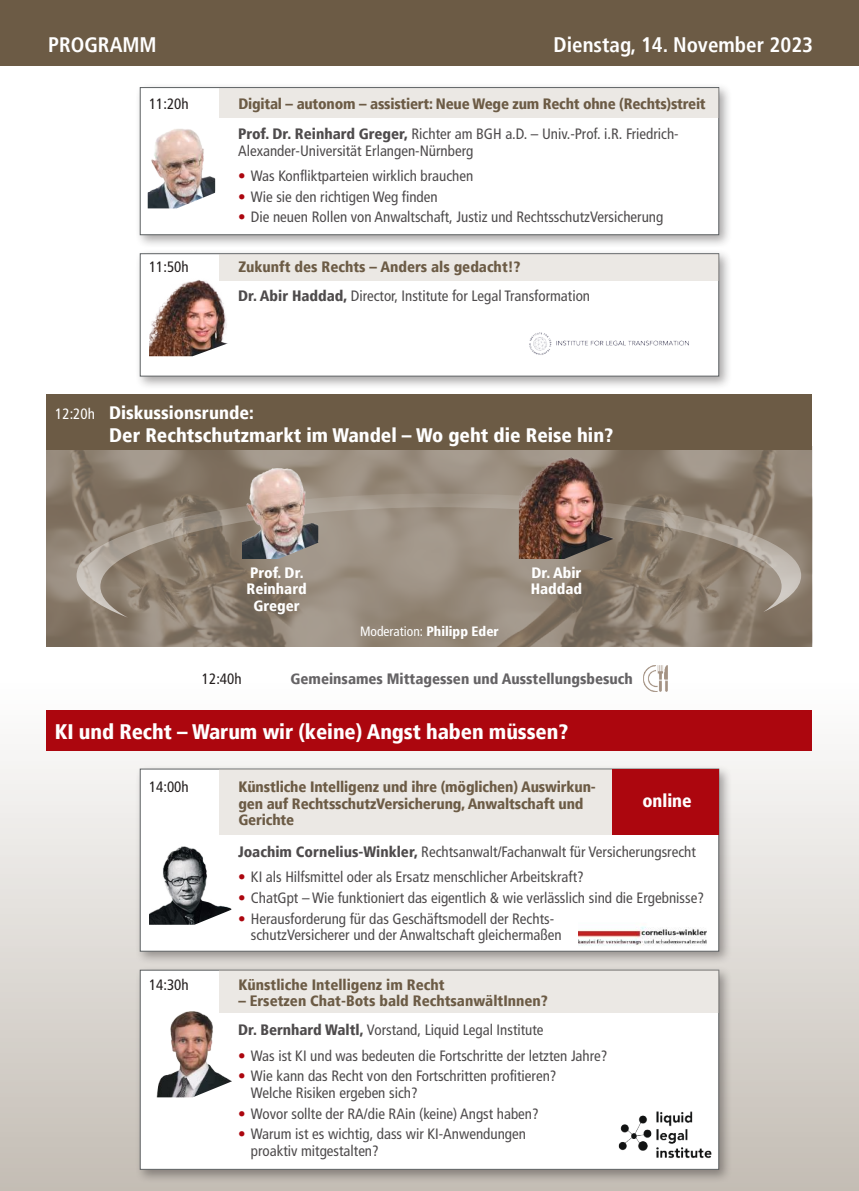
<style>
.page{position:relative;width:859px;height:1191px;background:#fff}
.page>*{position:absolute;margin:0;border:0;box-sizing:border-box;transform-origin:0 0}
.t1{font:900 condensed 21px "Frutiger";letter-spacing:-.005em;color:#fff}
.t2{font:700 condensed 21px "Frutiger LT";color:#fff}
.t3{font:900 condensed 19.5px "Frutiger";color:#fff}
.t4{font:900 condensed 18.15px "Frutiger";color:#fff}
.t5{font:900 condensed 18px "Frutiger";color:#fff}
.t6{font:condensed 15px/16.5px "Frutiger LT";color:#4e4b4c}
.t7{font:900 condensed 15px/16.5px "Frutiger";letter-spacing:-.01em;color:#6c5b45}
.t8{font:900 condensed 15px "Frutiger";color:#656365}
.t9{font:900 condensed 15px/16.5px "Frutiger";color:#fff}
.t10{font:condensed 15px "Frutiger LT";color:#241f1f}
.t11{font:condensed 13.5px "Frutiger LT";color:#fff}
.s1{font-family:"Frutiger";font-weight:900}
.s2{color:#ac060e}
.s3{font-family:"Frutiger LT";font-weight:400;font-size:15px}
</style>
<div class="page">
<div style="left:0;top:682px;width:859px;height:509px;background:linear-gradient(to bottom,#fdfafa,#c4beb6)"></div>
<div style="left:0;top:0;width:859px;height:66px;background:#6c5b45"></div>
<div style="left:135px;top:83px;width:597px;height:166px;background:#241f1f;opacity:.4"></div>
<div style="left:140px;top:87px;width:579px;height:148px;background:#fff;border:1px solid #5d6163"></div>
<div style="left:219px;top:88px;width:499px;height:30px;background:#ebe8e4"></div>
<img style="left:148px;top:129px;width:67px;height:79px">
<div style="left:135px;top:249px;width:597px;height:141px;background:#241f1f;opacity:.4"></div>
<div style="left:140px;top:253px;width:579px;height:123px;background:#fff;border:1px solid #5d6163"></div>
<div style="left:219px;top:254px;width:499px;height:27px;background:#ebe8e4"></div>
<img style="left:149px;top:280px;width:79px;height:76px">
<img style="left:529px;top:332px;width:160px;height:23px">
<img style="left:47px;top:450px;width:765px;height:197px">
<div style="left:47px;top:395px;width:765px;height:55px;background:#6c5b45"></div>
<svg style="left:77px;top:493px;width:724px;height:124px;background:#938778"></svg>
<img style="left:519px;top:456px;width:101px;height:103px">
<img style="left:242px;top:460px;width:76px;height:99px">
<img style="left:643px;top:665px;width:25px;height:26px">
<div style="left:47px;top:709px;width:765px;height:41px;background:#ac060e"></div>
<div style="left:135px;top:764px;width:597px;height:201px;background:#241f1f;opacity:.4"></div>
<div style="left:140px;top:768px;width:579px;height:183px;background:#fff"></div>
<div style="left:219px;top:769px;width:499px;height:66px;background:#ebe8e4"></div>
<img style="left:578px;top:926px;width:129px;height:20px">
<img style="left:149px;top:846px;width:83px;height:78px">
<div style="left:613px;top:768px;width:106px;height:66px;background:#ac060e"></div>
<div style="left:135px;top:965px;width:597px;height:218px;background:#241f1f;opacity:.4"></div>
<div style="left:140px;top:969px;width:579px;height:200px;background:#fff;border:1px solid #5d6163"></div>
<img style="left:156px;top:1011px;width:76px;height:86px">
<div style="left:219px;top:970px;width:499px;height:43px;background:#ebe8e4"></div>
<img style="left:618px;top:1111px;width:94px;height:48px">
<h1 class="t2" style="left:48px;top:32px;width:110px">PROGRAMM</h1>
<h1 class="t2" style="left:553px;top:32px;width:261px">Dienstag, 14. November 2023</h1>
<p class="t10" style="left:149px;top:95px;width:41px">11:20h</p>
<p class="t7" style="left:238px;top:95px;width:469px">Digital – autonom – assistiert: Neue Wege zum Recht ohne (Rechts)streit</p>
<p class="t6" style="left:238px;top:126px;width:442px"><span class="s1">Prof. Dr. Reinhard Greger,</span> Richter am BGH a.D. – Univ.-Prof. i.R. Friedrich-<br>Alexander-Universität Erlangen-Nürnberg</p>
<p class="t6" style="left:238px;top:168px;width:237px"><span class="s2">•</span> Was Konfliktparteien wirklich brauchen</p>
<p class="t6" style="left:238px;top:188px;width:201px"><span class="s2">•</span> Wie sie den richtigen Weg finden</p>
<p class="t6" style="left:238px;top:209px;width:427px"><span class="s2">•</span> Die neuen Rollen von Anwaltschaft, Justiz und RechtsschutzVersicherung</p>
<p class="t10" style="left:149px;top:258px;width:41px">11:50h</p>
<p class="t7" style="left:238px;top:258px;width:284px">Zukunft des Rechts – Anders als gedacht!?</p>
<p class="t6" style="left:238px;top:288px;width:353px"><span class="s1">Dr. Abir Haddad,</span> Director, Institute for Legal Transformation</p>
<p class="t5" style="left:55px;top:402px;width:200px"><span class="s3">12:20h</span> Diskussionsrunde:</p>
<h2 class="t3" style="left:109px;top:423px;width:505px">Der Rechtschutzmarkt im Wandel – Wo geht die Reise hin?</h2>
<p class="t9" style="left:246px;top:564px;width:62px;text-align:center">Prof. Dr.<br>Reinhard<br>Greger</p>
<p class="t11" style="left:360px;top:623px;width:140px">Moderation: <span class="s1">Philipp Eder</span></p>
<p class="t9" style="left:531px;top:564px;width:53px">Dr. Abir<br>Haddad</p>
<p class="t10" style="left:202px;top:670px;width:41px">12:40h</p>
<p class="t8" style="left:290px;top:669px;width:344px">Gemeinsames Mittagessen und Ausstellungsbesuch</p>
<h1 class="t1" style="left:55px;top:719px;width:515px">KI und Recht – Warum wir (keine) Angst haben müssen?</h1>
<p class="t10" style="left:149px;top:778px;width:41px">14:00h</p>
<p class="t7" style="left:238px;top:778px;width:359px">Künstliche Intelligenz und ihre (möglichen) Auswirkun&shy;gen auf RechtsschutzVersicherung, Anwaltschaft und<br>Gerichte</p>
<p class="t4" style="left:642px;top:790px;width:51px">online</p>
<p class="t6" style="left:238px;top:844px;width:459px"><span class="s1">Joachim Cornelius-Winkler,</span> Rechtsanwalt/Fachanwalt für Versicherungsrecht</p>
<p class="t6" style="left:238px;top:869px;width:347px"><span class="s2">•</span> KI als Hilfsmittel oder als Ersatz menschlicher Arbeitskraft?</p>
<p class="t6" style="left:238px;top:889px;width:467px"><span class="s2">•</span> ChatGpt – Wie funktioniert das eigentlich &amp; wie verlässlich sind die Ergebnisse?</p>
<p class="t6" style="left:251px;top:910px;width:312px;text-indent:-13px"><span class="s2">•</span> Herausforderung für das Geschäftsmodell der Rechts&shy;schutzVersicherer und der Anwaltschaft gleichermaßen</p>
<p class="t10" style="left:149px;top:975px;width:41px">14:30h</p>
<p class="t7" style="left:238px;top:976px;width:208px">Künstliche Intelligenz im Recht</p>
<p class="t7" style="left:238px;top:992px;width:311px">– Ersetzen Chat-Bots bald RechtsanwältInnen?</p>
<p class="t6" style="left:238px;top:1022px;width:307px"><span class="s1">Dr. Bernhard Waltl,</span> Vorstand, Liquid Legal Institute</p>
<p class="t6" style="left:238px;top:1047px;width:371px"><span class="s2">•</span> Was ist KI und was bedeuten die Fortschritte der letzten Jahre?</p>
<p class="t6" style="left:251px;top:1068px;width:307px;text-indent:-13px"><span class="s2">•</span> Wie kann das Recht von den Fortschritten profitieren?<br>Welche Risiken ergeben sich?</p>
<p class="t6" style="left:238px;top:1105px;width:302px"><span class="s2">•</span> Wovor sollte der RA/die RAin (keine) Angst haben?</p>
<p class="t6" style="left:251px;top:1126px;width:277px;text-indent:-13px"><span class="s2">•</span> Warum ist es wichtig, dass wir KI-Anwendungen proaktiv mitgestalten?</p>
</div>
